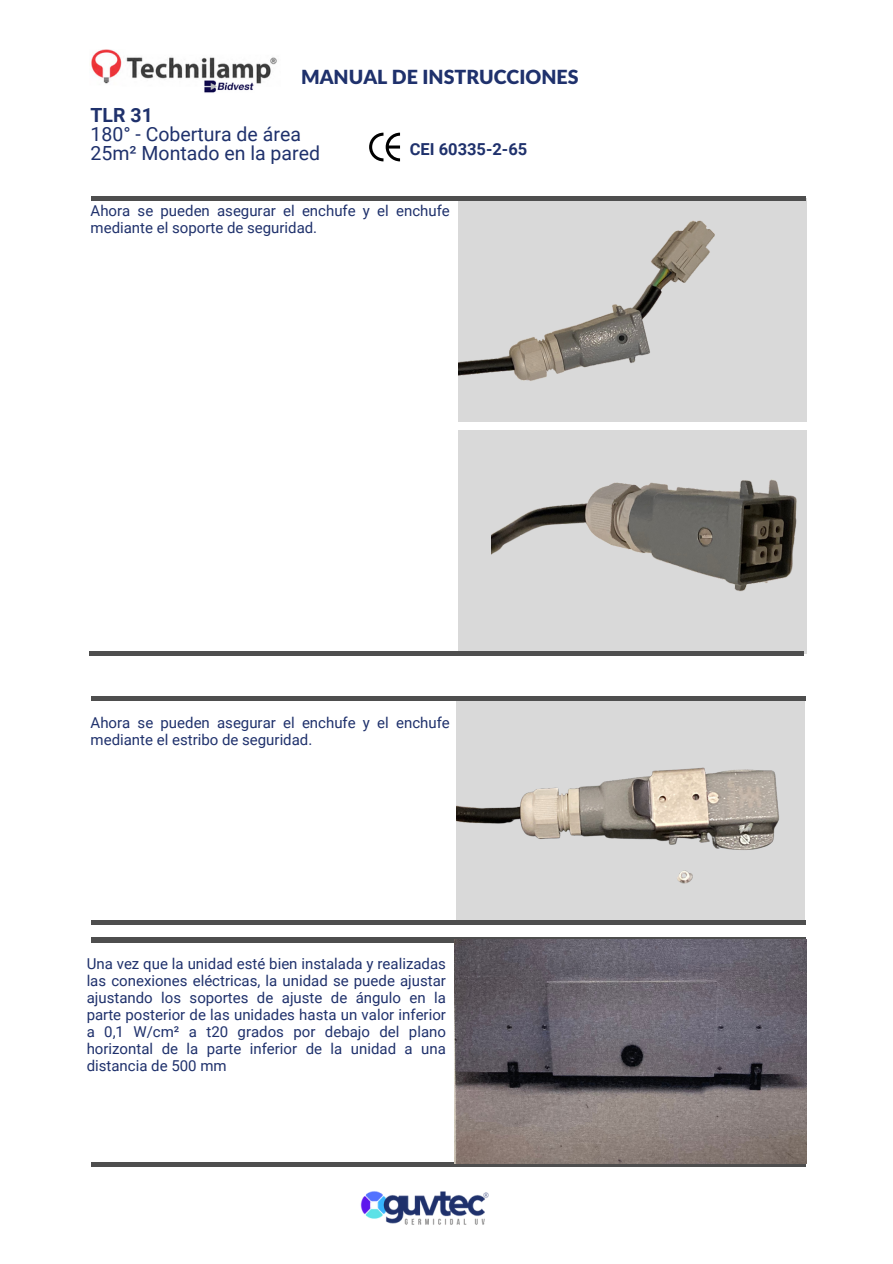
<style>
.page{position:relative;width:893px;height:1264px;background:#fff}
.page>*{position:absolute;margin:0;border:0;box-sizing:border-box;transform-origin:0 0}
.t1{font:19.5px "Roboto";color:#1f316c}
.t2{font:900 19.5px "Lato Latin";color:#1f316c}
.t3{font:700 19.5px "Roboto";color:#1f316c}
.t4{font:700 16.5px "Roboto";color:#1f316c}
.t5{font:15px/16.8px "Roboto";color:#1f316c}
</style>
<div class="page">
<div style="left:458px;top:430px;width:348px;height:223px;background:#d9d9d9"></div>
<img style="left:459px;top:196px;width:348px;height:226px">
<div style="left:89px;top:651px;width:714px;height:5px;background:#4e4e4e"></div>
<hr style="left:91px;top:920px;width:714px;height:4px;background:#4e4e4e">
<hr style="left:91px;top:197px;width:714px;height:4px;background:#4e4e4e">
<hr style="left:91px;top:696px;width:714px;height:4px;background:#4e4e4e">
<img style="left:91px;top:50px;width:186px;height:43px">
<svg style="left:369px;top:133px;width:31px;height:28px"></svg>
<img style="left:360px;top:1191px;width:129px;height:34px">
<div style="left:91px;top:937px;width:714px;height:5px;background:#4e4e4e"></div>
<hr style="left:91px;top:1162px;width:714px;height:4px;background:#4e4e4e">
<img style="left:491px;top:432px;width:316px;height:221px">
<img style="left:456px;top:699px;width:350px;height:223px">
<img style="left:455px;top:939px;width:351px;height:224px">
<p class="t2" style="left:301px;top:68px;width:279px">MANUAL DE INSTRUCCIONES</p>
<p class="t3" style="left:91px;top:104px;width:64px">TLR 31</p>
<p class="t1" style="left:91px;top:123px;width:212px">180° - Cobertura de área</p>
<p class="t1" style="left:91px;top:142px;width:231px">25m² Montado en la pared</p>
<p class="t4" style="left:410px;top:139px;width:119px">CEI 60335-2-65</p>
<p class="t5" style="left:91px;top:202px;width:361px">Ahora se pueden asegurar el enchufe y el enchufe mediante el soporte de seguridad.</p>
<p class="t5" style="left:91px;top:714px;width:361px">Ahora se pueden asegurar el enchufe y el enchufe mediante el estribo de seguridad.</p>
<p class="t5" style="left:87px;top:955px;width:361px;text-align:justify">Una vez que la unidad esté bien instalada y realizadas las conexiones eléctricas, la unidad se puede ajustar ajustando los soportes de ajuste de ángulo en la parte posterior de las unidades hasta un valor inferior a 0,1 W/cm² a t20 grados por debajo del plano horizontal de la parte inferior de la unidad a una distancia de 500 mm</p>
</div>
